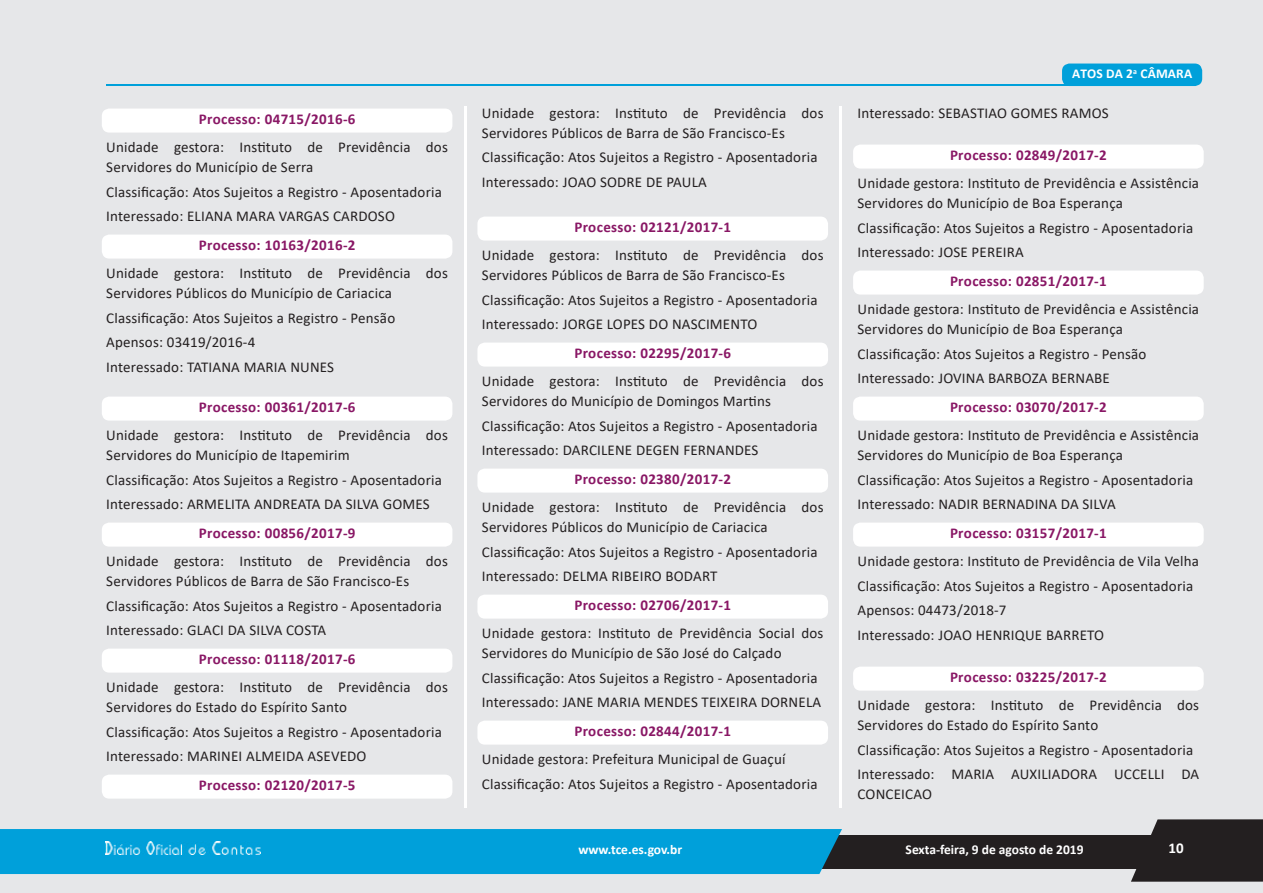
<style>
.page{position:relative;width:1263px;height:893px;background:#e6e7e9}
.page>*{position:absolute;margin:0;border:0;box-sizing:border-box;transform-origin:0 0}
.t1{font:15px/24.6px "Calibri";letter-spacing:.01em;color:#231f20}
.t2{font:700 15px "Calibri";letter-spacing:.02em;color:#891765}
.t3{font:700 15px "Calibri";color:#fff}
.t4{font:700 13.5px "Calibri";color:#fff}
</style>
<div class="page">
<svg style="left:1131px;top:819px;width:132px;height:63px;background:#3b3738"></svg>
<div style="left:804px;top:835px;width:459px;height:33px;background:#231f20"></div>
<hr style="left:465px;top:106px;width:2px;height:702px;background:#fff">
<hr style="left:839px;top:106px;width:3px;height:702px;background:#fff">
<div style="left:0;top:829px;width:842px;height:45px;background:#00a0da"></div>
<div style="left:1062px;top:64px;width:140px;height:22px;background:#00a0da;border-radius:8px"></div>
<hr style="left:106px;top:85px;width:1032px;height:1px;background:#00a0da">
<img style="left:105px;top:842px;width:156px;height:13px">
<div style="left:102px;top:109px;width:350px;height:24px;background:#fff;border-radius:8px"></div>
<div style="left:102px;top:235px;width:350px;height:24px;background:#fff;border-radius:8px"></div>
<div style="left:102px;top:397px;width:350px;height:24px;background:#fff;border-radius:8px"></div>
<div style="left:102px;top:523px;width:350px;height:24px;background:#fff;border-radius:8px"></div>
<div style="left:102px;top:649px;width:350px;height:24px;background:#fff;border-radius:8px"></div>
<div style="left:102px;top:775px;width:350px;height:24px;background:#fff;border-radius:8px"></div>
<div style="left:477px;top:217px;width:351px;height:24px;background:#fff;border-radius:8px"></div>
<div style="left:477px;top:343px;width:351px;height:24px;background:#fff;border-radius:8px"></div>
<div style="left:477px;top:469px;width:351px;height:24px;background:#fff;border-radius:8px"></div>
<div style="left:477px;top:595px;width:351px;height:24px;background:#fff;border-radius:8px"></div>
<div style="left:477px;top:721px;width:351px;height:24px;background:#fff;border-radius:8px"></div>
<div style="left:853px;top:145px;width:351px;height:24px;background:#fff;border-radius:8px"></div>
<div style="left:853px;top:271px;width:351px;height:24px;background:#fff;border-radius:8px"></div>
<div style="left:853px;top:397px;width:351px;height:24px;background:#fff;border-radius:8px"></div>
<div style="left:853px;top:523px;width:351px;height:24px;background:#fff;border-radius:8px"></div>
<div style="left:853px;top:667px;width:351px;height:24px;background:#fff;border-radius:8px"></div>
<p class="t2" style="left:199px;top:109px;width:158px">Processo: 04715/2016-6</p>
<p class="t1" style="left:106px;top:136px;width:343px;line-height:20.1px">Unidade gestora: Instituto de Previdência dos<br>Servidores do Município de Serra</p>
<p class="t1" style="left:106px;top:179px;width:337px">Classificação: Atos Sujeitos a Registro - Aposentadoria<br>Interessado: ELIANA MARA VARGAS CARDOSO</p>
<p class="t2" style="left:199px;top:235px;width:158px">Processo: 10163/2016-2</p>
<p class="t1" style="left:106px;top:262px;width:343px;line-height:20.1px">Unidade gestora: Instituto de Previdência dos<br>Servidores Públicos do Município de Cariacica</p>
<p class="t1" style="left:106px;top:305px;width:290px">Classificação: Atos Sujeitos a Registro - Pensão<br>Apensos: 03419/2016-4<br>Interessado: TATIANA MARIA NUNES</p>
<p class="t2" style="left:199px;top:397px;width:158px">Processo: 00361/2017-6</p>
<p class="t1" style="left:106px;top:424px;width:343px;line-height:20.1px">Unidade gestora: Instituto de Previdência dos<br>Servidores do Município de Itapemirim</p>
<p class="t1" style="left:106px;top:467px;width:337px">Classificação: Atos Sujeitos a Registro - Aposentadoria<br>Interessado: ARMELITA ANDREATA DA SILVA GOMES</p>
<p class="t2" style="left:199px;top:523px;width:158px">Processo: 00856/2017-9</p>
<p class="t1" style="left:106px;top:550px;width:343px;line-height:20.1px">Unidade gestora: Instituto de Previdência dos<br>Servidores Públicos de Barra de São Francisco-Es</p>
<p class="t1" style="left:106px;top:593px;width:337px">Classificação: Atos Sujeitos a Registro - Aposentadoria<br>Interessado: GLACI DA SILVA COSTA</p>
<p class="t2" style="left:199px;top:649px;width:158px">Processo: 01118/2017-6</p>
<p class="t1" style="left:106px;top:676px;width:343px;line-height:20.1px">Unidade gestora: Instituto de Previdência dos<br>Servidores do Estado do Espírito Santo</p>
<p class="t1" style="left:106px;top:719px;width:337px">Classificação: Atos Sujeitos a Registro - Aposentadoria<br>Interessado: MARINEI ALMEIDA ASEVEDO</p>
<p class="t2" style="left:199px;top:775px;width:158px">Processo: 02120/2017-5</p>
<p class="t1" style="left:482px;top:102px;width:343px;line-height:20.1px">Unidade gestora: Instituto de Previdência dos<br>Servidores Públicos de Barra de São Francisco-Es</p>
<p class="t1" style="left:482px;top:145px;width:337px">Classificação: Atos Sujeitos a Registro - Aposentadoria<br>Interessado: JOAO SODRE DE PAULA</p>
<p class="t2" style="left:574px;top:217px;width:158px">Processo: 02121/2017-1</p>
<p class="t1" style="left:482px;top:244px;width:343px;line-height:20.1px">Unidade gestora: Instituto de Previdência dos<br>Servidores Públicos de Barra de São Francisco-Es</p>
<p class="t1" style="left:482px;top:287px;width:337px">Classificação: Atos Sujeitos a Registro - Aposentadoria<br>Interessado: JORGE LOPES DO NASCIMENTO</p>
<p class="t2" style="left:574px;top:343px;width:158px">Processo: 02295/2017-6</p>
<p class="t1" style="left:482px;top:370px;width:343px;line-height:20.1px">Unidade gestora: Instituto de Previdência dos<br>Servidores do Município de Domingos Martins</p>
<p class="t1" style="left:482px;top:413px;width:337px">Classificação: Atos Sujeitos a Registro - Aposentadoria<br>Interessado: DARCILENE DEGEN FERNANDES</p>
<p class="t2" style="left:574px;top:469px;width:158px">Processo: 02380/2017-2</p>
<p class="t1" style="left:482px;top:496px;width:343px;line-height:20.1px">Unidade gestora: Instituto de Previdência dos<br>Servidores Públicos do Município de Cariacica</p>
<p class="t1" style="left:482px;top:539px;width:337px">Classificação: Atos Sujeitos a Registro - Aposentadoria<br>Interessado: DELMA RIBEIRO BODART</p>
<p class="t2" style="left:574px;top:595px;width:158px">Processo: 02706/2017-1</p>
<p class="t1" style="left:482px;top:622px;width:343px;line-height:20.1px">Unidade gestora: Instituto de Previdência Social dos<br>Servidores do Município de São José do Calçado</p>
<p class="t1" style="left:482px;top:665px;width:341px">Classificação: Atos Sujeitos a Registro - Aposentadoria<br>Interessado: JANE MARIA MENDES TEIXEIRA DORNELA</p>
<p class="t2" style="left:574px;top:721px;width:158px">Processo: 02844/2017-1</p>
<p class="t1" style="left:482px;top:746px;width:337px">Unidade gestora: Prefeitura Municipal de Guaçuí<br>Classificação: Atos Sujeitos a Registro - Aposentadoria</p>
<p class="t4" style="left:578px;top:840px;width:105px">www.tce.es.gov.br</p>
<p class="t4" style="left:1072px;top:64px;width:122px">ATOS DA 2<sup>a</sup> CÂMARA</p>
<p class="t1" style="left:857px;top:100px;width:253px">Interessado: SEBASTIAO GOMES RAMOS</p>
<p class="t2" style="left:950px;top:145px;width:158px">Processo: 02849/2017-2</p>
<p class="t1" style="left:857px;top:172px;width:343px;line-height:20.1px">Unidade gestora: Instituto de Previdência e Assistência<br>Servidores do Município de Boa Esperança</p>
<p class="t1" style="left:857px;top:215px;width:337px">Classificação: Atos Sujeitos a Registro - Aposentadoria<br>Interessado: JOSE PEREIRA</p>
<p class="t2" style="left:950px;top:271px;width:158px">Processo: 02851/2017-1</p>
<p class="t1" style="left:857px;top:298px;width:343px;line-height:20.1px">Unidade gestora: Instituto de Previdência e Assistência<br>Servidores do Município de Boa Esperança</p>
<p class="t1" style="left:857px;top:341px;width:290px">Classificação: Atos Sujeitos a Registro - Pensão<br>Interessado: JOVINA BARBOZA BERNABE</p>
<p class="t2" style="left:950px;top:397px;width:158px">Processo: 03070/2017-2</p>
<p class="t1" style="left:857px;top:424px;width:343px;line-height:20.1px">Unidade gestora: Instituto de Previdência e Assistência<br>Servidores do Município de Boa Esperança</p>
<p class="t1" style="left:857px;top:467px;width:337px">Classificação: Atos Sujeitos a Registro - Aposentadoria<br>Interessado: NADIR BERNADINA DA SILVA</p>
<p class="t2" style="left:950px;top:523px;width:158px">Processo: 03157/2017-1</p>
<p class="t1" style="left:857px;top:548px;width:343px">Unidade gestora: Instituto de Previdência de Vila Velha Classificação: Atos Sujeitos a Registro - Aposentadoria Apensos: 04473/2018-7<br>Interessado: JOAO HENRIQUE BARRETO</p>
<p class="t2" style="left:950px;top:667px;width:158px">Processo: 03225/2017-2</p>
<p class="t1" style="left:857px;top:694px;width:343px;line-height:20.1px">Unidade gestora: Instituto de Previdência dos<br>Servidores do Estado do Espírito Santo</p>
<p class="t1" style="left:857px;top:737px;width:343px">Classificação: Atos Sujeitos a Registro - Aposentadoria<br>Interessado: MARIA AUXILIADORA UCCELLI DA</p>
<p class="t1" style="left:857px;top:782px;width:76px">CONCEICAO</p>
<p class="t4" style="left:906px;top:840px;width:180px">Sexta-feira, 9 de agosto de 2019</p>
<p class="t3" style="left:1168px;top:837px;width:17px">10</p>
</div>
